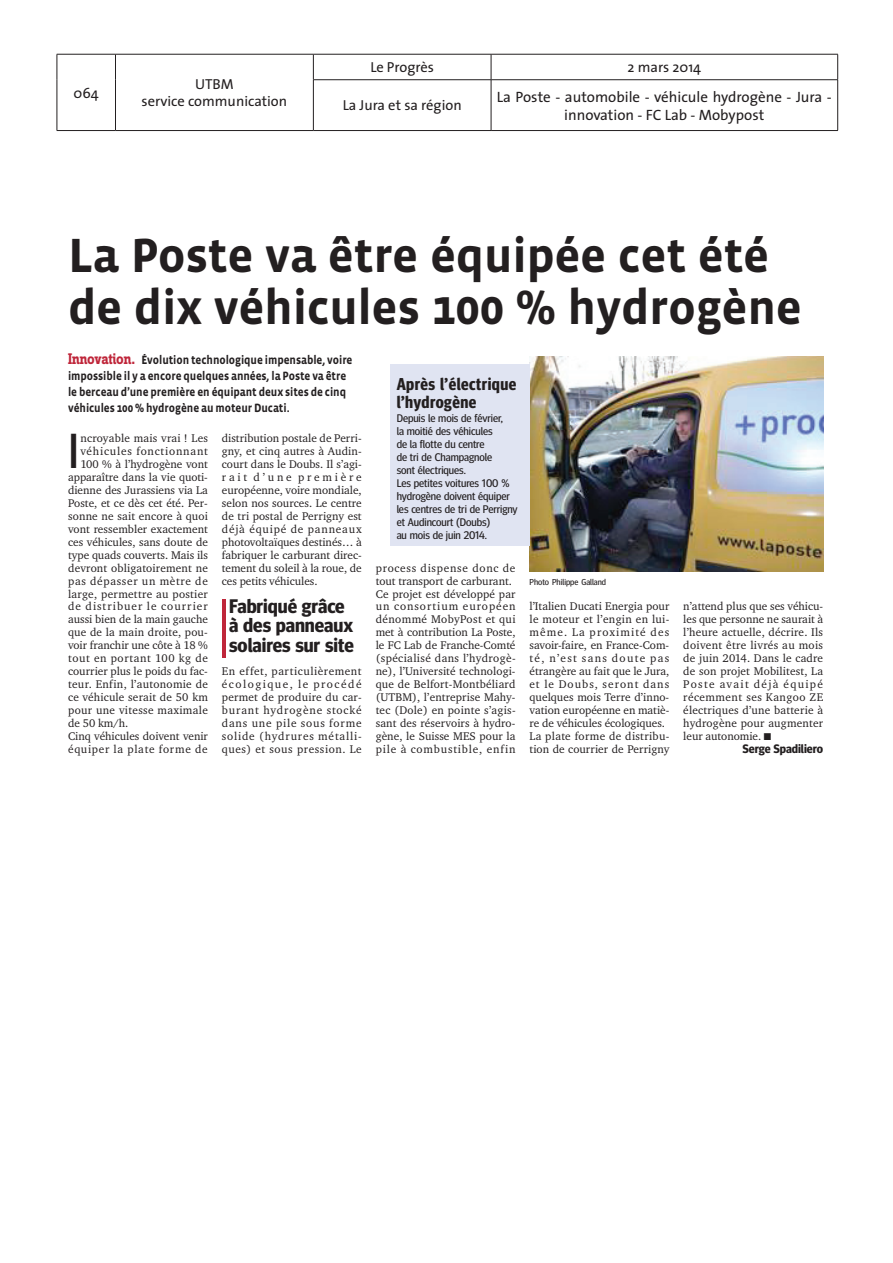
<style>
.page{position:relative;width:893px;height:1263px;background:#fff}
.page>*{position:absolute;margin:0;border:0;box-sizing:border-box;transform-origin:0 0}
.t1{font:700 49.2px/51.6px "Vista Sans";letter-spacing:-.01em;color:#231f20}
.t2{font:49.2px "Meta Headline";color:#231f20}
.t3{font:700 19.65px/19.6px "Meta Headline";color:#231f20}
.t4{font:700 17.25px/18.5px "Meta Headline Cond";letter-spacing:.025em;color:#231f20}
.t5{font:15px/18px "The Sans";color:#231f20;text-align:center}
.t6{font:14.55px/17.4px "The Sans";color:#231f20;text-align:center}
.t7{font:700 12.3px/15.9px "Vista Sans";letter-spacing:-.005em;color:#231f20;scale:.9 1}
.t8{font:700 12.3px "Meta Headline";color:#231f20}
.t9{font:11.4px/12.9px "Charter ITC";letter-spacing:.01em;color:#231f20;text-align:justify}
.t10{font:11.4px "Charter ITC";letter-spacing:.06em;color:#231f20}
.t11{font:11.4px "Charter ITC";letter-spacing:.085em;color:#231f20}
.t12{font:11.4px "Charter ITC";letter-spacing:.03em;color:#231f20}
.t13{font:11.4px "Charter ITC";letter-spacing:.07em;color:#231f20}
.t14{font:11.4px "Charter ITC";letter-spacing:.05em;color:#231f20}
.t15{font:11.1px/12.9px "Meta Headline";letter-spacing:-.005em;color:#231f20}
.t16{font:8.55px "Meta Headline";color:#231f20}
.s1{font-family:"Zine Slab Dis";font-size:15.9px;color:#bf263a}
</style>
<div class="page">
<hr style="left:57px;top:54px;width:58px;height:1px;background:#231f20">
<svg style="left:57px;top:54px;width:1px;height:26px"></svg>
<hr style="left:115px;top:54px;width:198px;height:1px;background:#231f20">
<svg style="left:115px;top:54px;width:1px;height:26px"></svg>
<hr style="left:57px;top:80px;width:1px;height:50px;background:#231f20">
<hr style="left:115px;top:80px;width:1px;height:50px;background:#231f20">
<hr style="left:57px;top:130px;width:58px;height:1px;background:#231f20">
<hr style="left:115px;top:130px;width:198px;height:1px;background:#231f20">
<hr style="left:313px;top:54px;width:178px;height:1px;background:#231f20">
<svg style="left:313px;top:54px;width:1px;height:25px"></svg>
<hr style="left:491px;top:54px;width:347px;height:1px;background:#231f20">
<svg style="left:491px;top:54px;width:1px;height:25px"></svg>
<svg style="left:837px;top:54px;width:1px;height:25px"></svg>
<hr style="left:313px;top:79px;width:178px;height:1px;background:#231f20">
<hr style="left:313px;top:80px;width:1px;height:50px;background:#231f20">
<hr style="left:491px;top:79px;width:347px;height:1px;background:#231f20">
<hr style="left:491px;top:80px;width:1px;height:50px;background:#231f20">
<hr style="left:837px;top:80px;width:1px;height:50px;background:#231f20">
<hr style="left:313px;top:130px;width:178px;height:1px;background:#231f20">
<hr style="left:491px;top:130px;width:347px;height:1px;background:#231f20">
<hr style="left:222px;top:599px;width:4px;height:58px;background:#bf263a">
<img style="left:529px;top:356px;width:294px;height:216px">
<div style="left:390px;top:365px;width:139px;height:181px;background:#e0e4f2"></div>
<p class="t6" style="left:74px;top:84px;width:27px">064</p>
<p class="t6" style="left:142px;top:75px;width:147px">UTBM<br>service communication</p>
<p class="t6" style="left:370px;top:58px;width:65px">Le Progrès</p>
<p class="t6" style="left:628px;top:58px;width:75px">2 mars 2014</p>
<p class="t6" style="left:343px;top:96px;width:121px">La Jura et sa région</p>
<h3 class="t5" style="left:497px;top:87px;width:336px">La Poste - automobile - véhicule hydrogène - Jura - innovation - FC Lab - Mobypost</h3>
<h1 class="t1" style="left:68px;top:231px;width:735px">La Poste va être équipée cet été de dix véhicules 100 % hydrogène</h1>
<p class="t7" style="left:68px;top:352px;width:318px"><span class="s1">Innovation.</span> Évolution technologique impensable, voire impossible il y a encore quelques années, la Poste va être le berceau d’une première en équipant deux sites de cinq véhicules 100 % hydrogène au moteur Ducati.</p>
<h3 class="t4" style="left:397px;top:374px;width:121px">Après l’électrique l’hydrogène</h3>
<p class="t15" style="left:397px;top:412px;width:122px">Depuis le mois de février,<br>la moitié des véhicules<br>de la flotte du centre<br>de tri de Champagnole<br>sont électriques.<br>Les petites voitures 100 % hydrogène doivent équiper les centres de tri de Perrigny et Audincourt (Doubs)<br>au mois de juin 2014.</p>
<h1 class="t2" style="left:68px;top:422px;width:13px">I</h1>
<p class="t9" style="left:80px;top:432px;width:129px">ncroyable mais vrai ! Les</p>
<p class="t9" style="left:222px;top:432px;width:141px">distribution postale de Perri&shy;gny, et cinq autres à Audin&shy;court dans le Doubs. Il s’agi&shy;rait d’une première européenne, voire mondiale, selon nos sources. Le centre de tri postal de Perrigny est déjà équipé de panneaux photovoltaïques destinés… à fabriquer le carburant direc&shy;tement du soleil à la roue, de ces petits véhicules.</p>
<h2 class="t3" style="left:229px;top:596px;width:126px">Fabriqué grâce à des panneaux solaires sur site</h2>
<p class="t9" style="left:222px;top:665px;width:141px">En effet, particulièrement écologique, le procédé permet de produire du car&shy;burant hydrogène stocké dans une pile sous forme solide (hydrures métalli&shy;ques) et sous pression. Le</p>
<p class="t13" style="left:80px;top:444px;width:129px">véhicules fonctionnant</p>
<p class="t9" style="left:80px;top:458px;width:129px">100 % à l’hydrogène vont</p>
<p class="t9" style="left:68px;top:471px;width:141px">apparaître dans la vie quoti-</p>
<p class="t9" style="left:68px;top:483px;width:141px">dienne des Jurassiens via La</p>
<p class="t9" style="left:68px;top:496px;width:141px">Poste, et ce dès cet été. Per-</p>
<p class="t9" style="left:68px;top:509px;width:141px">sonne ne sait encore à quoi</p>
<p class="t9" style="left:68px;top:522px;width:141px">vont ressembler exactement</p>
<p class="t9" style="left:68px;top:535px;width:141px">ces véhicules, sans doute de</p>
<p class="t9" style="left:68px;top:548px;width:141px">type quads couverts. Mais ils</p>
<p class="t9" style="left:68px;top:561px;width:141px">devront obligatoirement ne</p>
<p class="t10" style="left:68px;top:574px;width:141px">pas dépasser un mètre de</p>
<p class="t9" style="left:68px;top:587px;width:141px">large, permettre au postier</p>
<p class="t11" style="left:68px;top:599px;width:141px">de distribuer le courrier</p>
<p class="t9" style="left:68px;top:613px;width:141px">aussi bien de la main gauche</p>
<p class="t9" style="left:68px;top:626px;width:141px">que de la main droite, pou-</p>
<p class="t9" style="left:68px;top:639px;width:141px">voir franchir une côte à 18 %</p>
<p class="t14" style="left:68px;top:651px;width:141px">tout en portant 100 kg de</p>
<p class="t9" style="left:68px;top:665px;width:141px">courrier plus le poids du fac-</p>
<p class="t9" style="left:68px;top:677px;width:141px">teur. Enfin, l’autonomie de</p>
<p class="t9" style="left:68px;top:690px;width:141px">ce véhicule serait de 50 km</p>
<p class="t12" style="left:68px;top:703px;width:141px">pour une vitesse maximale</p>
<p class="t9" style="left:68px;top:716px;width:62px">de 50 km/h.</p>
<p class="t9" style="left:68px;top:729px;width:141px">Cinq véhicules doivent venir</p>
<p class="t10" style="left:68px;top:742px;width:141px">équiper la plate forme de</p>
<p class="t9" style="left:376px;top:561px;width:141px;text-align:left">process dispense donc de tout transport de carburant.<br>Ce projet est développé par un consortium européen dénommé MobyPost et qui met à contribution La Poste, le FC Lab de Franche-Comté (spécialisé dans l’hydrogè&shy;ne), l’Université technologi&shy;que de Belfort-Montbéliard (UTBM), l’entreprise Mahy&shy;tec (Dole) en pointe s’agis&shy;sant des réservoirs à hydro&shy;gène, le Suisse MES pour la pile à combustible, enfin</p>
<p class="t16" style="left:529px;top:576px;width:78px">Photo Philippe Galland</p>
<p class="t9" style="left:529px;top:600px;width:141px;text-align:left">l’Italien Ducati Energia pour le moteur et l’engin en lui&shy;même. La proximité des savoir-faire, en France-Com&shy;té, n’est sans doute pas étrangère au fait que le Jura, et le Doubs, seront dans quelques mois Terre d’inno&shy;vation européenne en matiè&shy;re de véhicules écologiques.<br>La plate forme de distribu&shy;tion de courrier de Perrigny</p>
<p class="t9" style="left:683px;top:600px;width:141px">n’attend plus que ses véhicu&shy;les que personne ne saurait à l’heure actuelle, décrire. Ils doivent être livrés au mois de juin 2014. Dans le cadre de son projet Mobilitest, La Poste avait déjà équipé récemment ses Kangoo ZE électriques d’une batterie à hydrogène pour augmenter leur autonomie. ■</p>
<p class="t8" style="left:743px;top:741px;width:82px">Serge Spadiliero</p>
</div>
